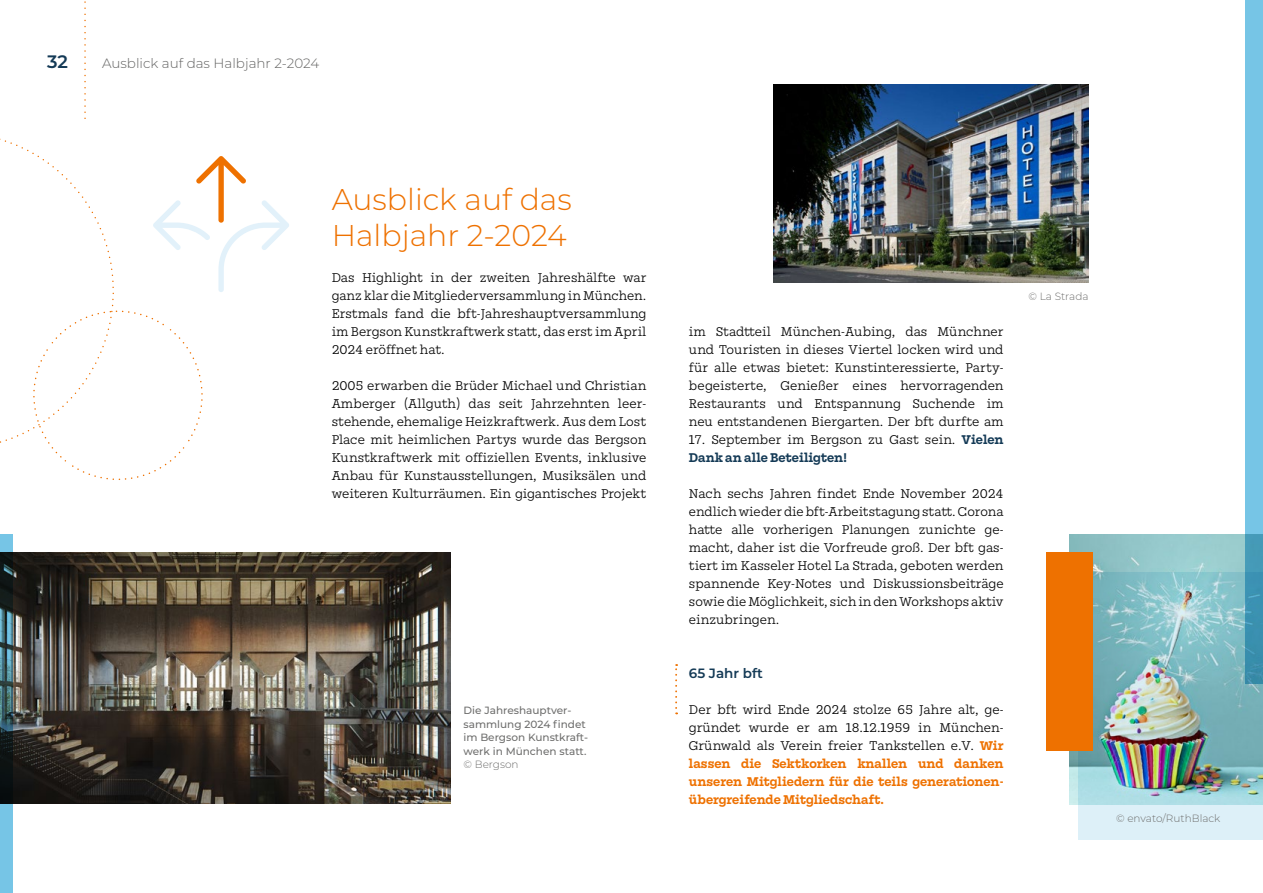
<style>
.page{position:relative;width:1263px;height:893px;background:#fff}
.page>*{position:absolute;margin:0;border:0;box-sizing:border-box;transform-origin:0 0}
.t1{font:300 30px/36px "Montserrat";color:#ee7100}
.t2{font:600 18px "Montserrat";color:#143a56}
.t3{font:300 13.5px/18px "Mortise";color:#000;text-align:justify}
.t4{font:300 13.5px "Montserrat";color:#636362}
.t5{font:600 13.5px "Montserrat";color:#143a56}
.t6{font:500 10.5px/13.5px "Montserrat";color:#6f6f6e}
.t7{font:300 10.5px "Montserrat";color:#6f6f6e}
.s1{font-weight:700;color:#143a56}
.s2{font-weight:700;color:#ee7100}
</style>
<div class="page">
<svg style="left:675px;top:664px;width:2px;height:50px"></svg>
<img style="left:13px;top:552px;width:438px;height:252px">
<svg style="left:0;top:534px;width:13px;height:359px;background:#3f6977"></svg>
<img style="left:774px;top:84px;width:315px;height:198px">
<img style="left:1069px;top:534px;width:176px;height:270px">
<img style="left:1078px;top:573px;width:185px;height:267px">
<div style="left:1046px;top:552px;width:47px;height:198px;background:#ee7100"></div>
<svg style="left:1245px;top:0;width:18px;height:684px;background:#69bada"></svg>
<svg style="left:0;top:1px;width:289px;height:479px"></svg>
<h2 class="t2" style="left:47px;top:49px;width:22px">32</h2>
<p class="t4" style="left:102px;top:54px;width:219px">Ausblick auf das Halbjahr 2-2024</p>
<h1 class="t1" style="left:332px;top:180px;width:242px">Ausblick auf das<br>Halbjahr 2-2024</h1>
<p class="t3" style="left:332px;top:269px;width:316px">Das Highlight in der zweiten Jahreshälfte war ganz klar die Mitgliederversammlung in München.<br>Erstmals fand die bft-Jahreshauptversammlung im Bergson Kunstkraftwerk statt, das erst im April 2024 eröffnet hat.</p>
<p class="t3" style="left:332px;top:377px;width:316px">2005 erwarben die Brüder Michael und Christian Amberger (Allguth) das seit Jahrzehnten leer&shy;stehende, ehemalige Heizkraftwerk. Aus dem Lost Place mit heimlichen Partys wurde das Bergson Kunstkraftwerk mit offiziellen Events, inklusive Anbau für Kunstausstellungen, Musiksälen und weiteren Kulturräumen. Ein gigantisches Projekt</p>
<p class="t6" style="left:463px;top:703px;width:126px">Die Jahreshauptver&shy;sammlung 2024 findet im Bergson Kunstkraft&shy;werk in München statt.</p>
<p class="t7" style="left:463px;top:757px;width:57px">© Bergson</p>
<p class="t3" style="left:689px;top:323px;width:316px">im Stadtteil München-Aubing, das Münchner und Touristen in dieses Viertel locken wird und für alle etwas bietet: Kunstinteressierte, Party&shy;begeisterte, Genießer eines hervorragenden Restaurants und Entspannung Suchende im neu entstandenen Biergarten. Der bft durfte am</p>
<p class="t3" style="left:689px;top:431px;width:316px">17. September im Bergson zu Gast sein. <span class="s1">Vielen<br>Dank an alle Beteiligten!</span></p>
<p class="t3" style="left:689px;top:485px;width:316px">Nach sechs Jahren findet Ende November 2024 endlich wieder die bft-Arbeitstagung statt. Corona hatte alle vorherigen Planungen zunichte ge&shy;macht, daher ist die Vorfreude groß. Der bft gas&shy;tiert im Kasseler Hotel La Strada, geboten werden spannende Key-Notes und Diskussionsbeiträge sowie die Möglichkeit, sich in den Workshops aktiv einzubringen.</p>
<p class="t5" style="left:689px;top:664px;width:75px">65 Jahr bft</p>
<p class="t3" style="left:689px;top:701px;width:316px;text-align:left">Der bft wird Ende 2024 stolze 65 Jahre alt, ge&shy;gründet wurde er am 18.12.1959 in München-- Grünwald als Verein freier Tankstellen e.V. <span class="s2">Wir lassen die Sektkorken knallen und danken unseren Mitgliedern für die teils generationen&shy;übergreifende Mitgliedschaft.</span></p>
<p class="t7" style="left:1028px;top:289px;width:62px">© La Strada</p>
<p class="t7" style="left:1116px;top:811px;width:106px">© envato/RuthBlack</p>
</div>
